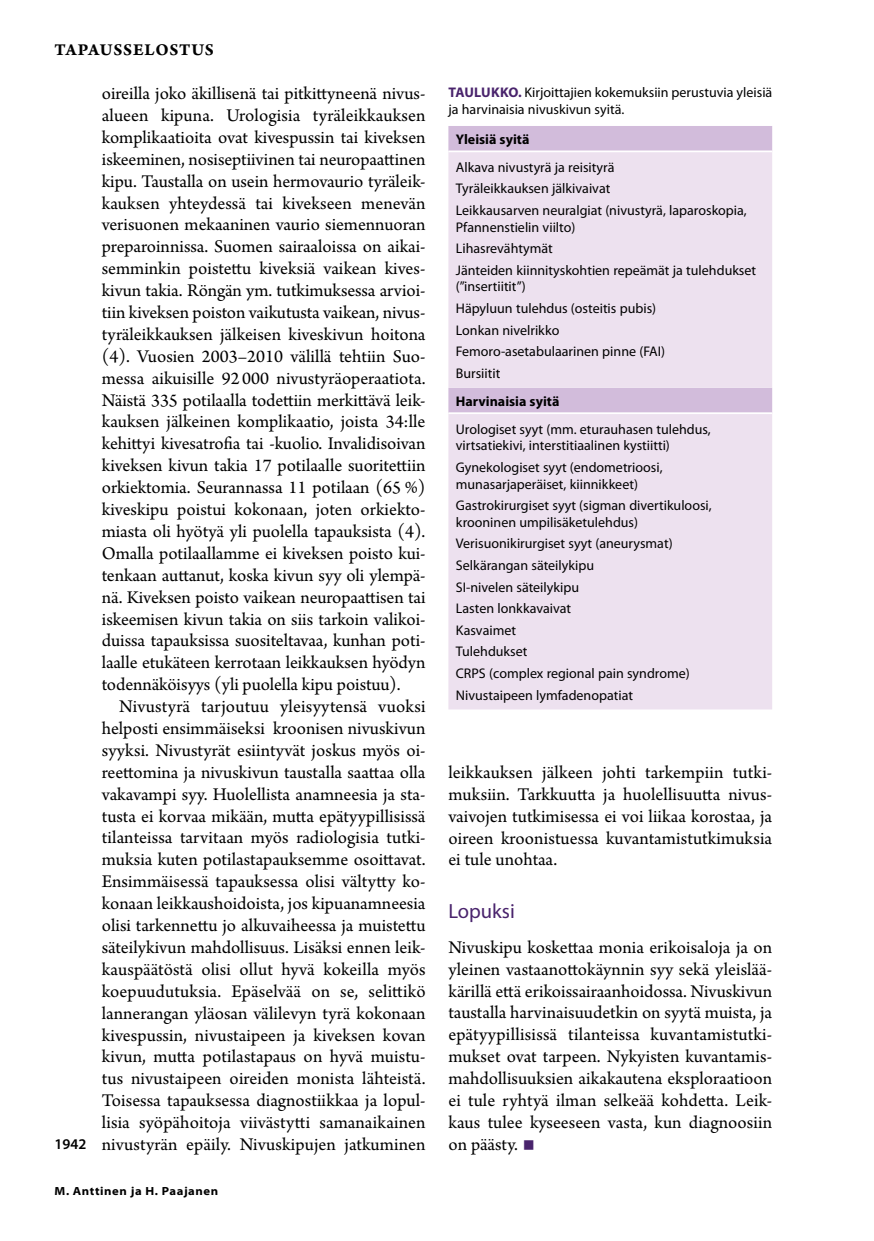
<style>
.page{position:relative;width:874px;height:1241px;background:#fff}
.page>*{position:absolute;margin:0;border:0;box-sizing:border-box;transform-origin:0 0}
.t1{font:42px "Arno Pro";color:#49236c}
.t2{font:20.65px "Myriad Pro";color:#49236c}
.t3{font:18.9px/21.9px "Arno Pro";color:#000;text-align:justify}
.t4{font:17.5px "Arno Pro Bold Sm Text";letter-spacing:.045em;color:#000}
.t5{font:600 14.88px "Myriad Pro";color:#000}
.t6{font:14px/21.5px "Myriad Pro";color:#000}
.t7{font:700 14px "Myriad Pro";color:#000}
.t8{font:700 semi-expanded 11.9px "Myriad Pro";letter-spacing:.05em;color:#000}
.s1{font-weight:700;color:#49236c}
</style>
<div class="page">
<div style="left:448px;top:126px;width:323px;height:24px;background:#d2bcdb"></div>
<div style="left:448px;top:152px;width:323px;height:557px;background:#ede1ef"></div>
<hr style="left:448px;top:412px;width:323px;height:2px;background:#fff">
<p class="t4" style="left:55px;top:39px;width:161px">TAPAUSSELOSTUS</p>
<p class="t5" style="left:55px;top:1134px;width:33px">1942</p>
<p class="t3" style="left:102px;top:83px;width:325px">oireilla joko äkillisenä tai pitkittyneenä nivus&shy;alueen kipuna. Urologisia tyräleikkauksen komplikaatioita ovat kivespussin tai kiveksen iskeeminen, nosiseptiivinen tai neuropaattinen kipu. Taustalla on usein hermovaurio tyräleik&shy;kauksen yhteydessä tai kivekseen menevän verisuonen mekaaninen vaurio siemennuoran preparoinnissa. Suomen sairaaloissa on aikai&shy;semminkin poistettu kiveksiä vaikean kives&shy;kivun takia. Röngän ym. tutkimuksessa arvioi&shy;tiin kiveksen poiston vaikutusta vaikean, nivus&shy;tyräleikkauksen jälkeisen kiveskivun hoitona (4). Vuosien 2003–2010 välillä tehtiin Suo&shy;messa aikuisille 92 000 nivustyräoperaatiota.<br>Näistä 335 potilaalla todettiin merkittävä leik&shy;kauksen jälkeinen komplikaatio, joista 34:lle kehittyi kivesatrofia tai ‑kuolio. Invalidisoivan kiveksen kivun takia 17 potilaalle suoritettiin orkiektomia. Seurannassa 11 potilaan (65 %) kiveskipu poistui kokonaan, joten orkiekto&shy;miasta oli hyötyä yli puolella tapauksista (4).<br>Omalla potilaallamme ei kiveksen poisto kui&shy;tenkaan auttanut, koska kivun syy oli ylempä&shy;nä. Kiveksen poisto vaikean neuropaattisen tai iskeemisen kivun takia on siis tarkoin valikoi&shy;duissa tapauksissa suositeltavaa, kunhan poti&shy;laalle etukäteen kerrotaan leikkauksen hyödyn todennäköisyys (yli puolella kipu poistuu).</p>
<p class="t3" style="left:102px;top:696px;width:325px;text-indent:17px">Nivustyrä tarjoutuu yleisyytensä vuoksi helposti ensimmäiseksi kroonisen nivuskivun syyksi. Nivustyrät esiintyvät joskus myös oi&shy;reettomina ja nivuskivun taustalla saattaa olla vakavampi syy. Huolellista anamneesia ja sta&shy;tusta ei korvaa mikään, mutta epätyypillisissä tilanteissa tarvitaan myös radiologisia tutki&shy;muksia kuten potilastapauksemme osoittavat.<br>Ensimmäisessä tapauksessa olisi vältytty ko&shy;konaan leikkaushoidoista, jos kipuanamneesia olisi tarkennettu jo alkuvaiheessa ja muistettu säteilykivun mahdollisuus. Lisäksi ennen leik&shy;kauspäätöstä olisi ollut hyvä kokeilla myös koepuudutuksia. Epäselvää on se, selittikö lannerangan yläosan välilevyn tyrä kokonaan kivespussin, nivustaipeen ja kiveksen kovan kivun, mutta potilastapaus on hyvä muistu&shy;tus nivustaipeen oireiden monista lähteistä.<br>Toisessa tapauksessa diagnostiikkaa ja lopul&shy;lisia syöpähoitoja viivästytti samanaikainen nivustyrän epäily. Nivuskipujen jatkuminen</p>
<p class="t8" style="left:55px;top:1182px;width:165px">M. Anttinen ja H. Paajanen</p>
<p class="t6" style="left:448px;top:84px;width:325px;line-height:16.6px"><span class="s1">TAULUKKO.</span> Kirjoittajien kokemuksiin perustuvia yleisiä ja harvinaisia nivuskivun syitä.</p>
<p class="t7" style="left:455px;top:130px;width:75px">Yleisiä syitä</p>
<p class="t6" style="left:455px;top:156px;width:292px">Alkava nivustyrä ja reisityrä<br>Tyräleikkauksen jälkivaivat<br>Leikkausarven neuralgiat (nivustyrä, laparoskopia,</p>
<p class="t6" style="left:455px;top:216px;width:301px">Pfannenstielin viilto)<br>Lihasrevähtymät<br>Jänteiden kiinnityskohtien repeämät ja tulehdukset</p>
<p class="t6" style="left:455px;top:276px;width:210px">(”insertiitit”)<br>Häpyluun tulehdus (osteitis pubis)<br>Lonkan nivelrikko<br>Femoro-asetabulaarinen pinne (FAI)<br>Bursiitit</p>
<p class="t7" style="left:455px;top:392px;width:105px">Harvinaisia syitä</p>
<p class="t6" style="left:455px;top:420px;width:256px;line-height:16.6px">Urologiset syyt (mm. eturauhasen tulehdus, virtsatiekivi, interstitiaalinen kystiitti)</p>
<p class="t6" style="left:455px;top:458px;width:208px;line-height:16.6px">Gynekologiset syyt (endometrioosi, munasarjaperäiset, kiinnikkeet)</p>
<p class="t6" style="left:455px;top:497px;width:257px;line-height:16.6px">Gastrokirurgiset syyt (sigman divertikuloosi, krooninen umpilisäketulehdus)</p>
<p class="t6" style="left:455px;top:532px;width:235px">Verisuonikirurgiset syyt (aneurysmat)<br>Selkärangan säteilykipu<br>SI-nivelen säteilykipu<br>Lasten lonkkavaivat<br>Kasvaimet<br>Tulehdukset<br>CRPS (complex regional pain syndrome)<br>Nivustaipeen lymfadenopatiat</p>
<p class="t3" style="left:448px;top:762px;width:325px">leikkauksen jälkeen johti tarkempiin tutki&shy;muksiin. Tarkkuutta ja huolellisuutta nivus&shy;vaivojen tutkimisessa ei voi liikaa korostaa, ja oireen kroonistuessa kuvantamistutkimuksia ei tule unohtaa.</p>
<p class="t2" style="left:448px;top:897px;width:68px">Lopuksi</p>
<p class="t3" style="left:448px;top:937px;width:325px">Nivuskipu koskettaa monia erikoisaloja ja on yleinen vastaanottokäynnin syy sekä yleislää&shy;kärillä että erikoissairaanhoidossa. Nivuskivun taustalla harvinaisuudetkin on syytä muista, ja epätyypillisissä tilanteissa kuvantamistutki&shy;mukset ovat tarpeen. Nykyisten kuvantamis&shy;mahdollisuuksien aikakautena eksploraatioon ei tule ryhtyä ilman selkeää kohdetta. Leik&shy;kaus tulee kyseeseen vasta, kun diagnoosiin on päästy.</p>
<h1 class="t1" style="left:521px;top:1118px;width:15px">■</h1>
</div>
